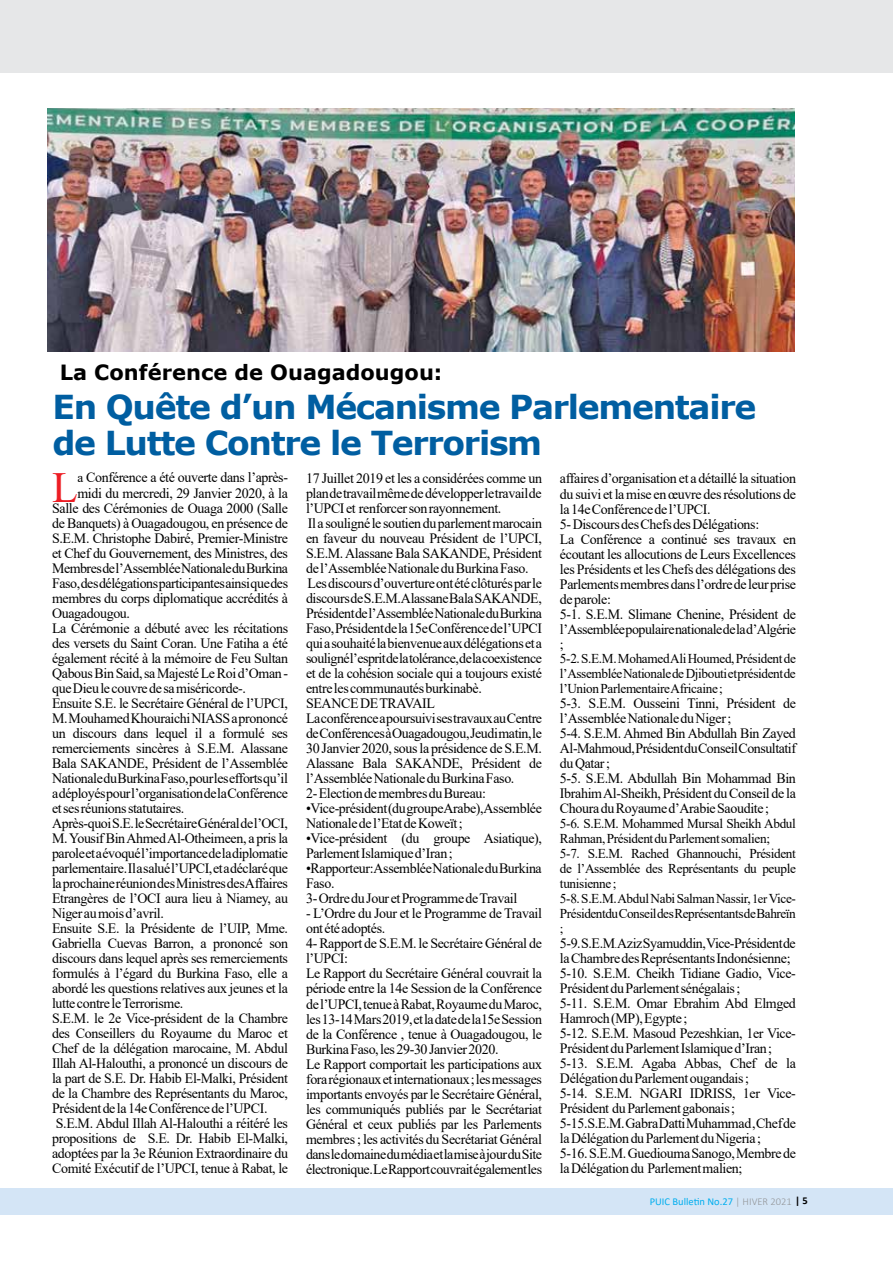
<style>
.page{position:relative;width:893px;height:1263px;background:#fff}
.page>*{position:absolute;margin:0;border:0;box-sizing:border-box;transform-origin:0 0}
.t1{font:42.9px "Times New Roman";color:#ed1d24}
.t2{font:700 33px/36px "Verdana";letter-spacing:-.04em;color:#005ea1}
.t3{font:700 21px "Verdana";color:#000}
.t4{font:14.25px/15px "Times New Roman";letter-spacing:-.025em;color:#000}
.t5{font:13.5px/15px "Times New Roman";letter-spacing:-.025em;color:#000;text-align:justify}
.t6{font:10.5px "Calibri";color:#00aeef}
.s1{font-size:13.5px}
.s2{font-size:12.75px}
.s3{font-size:9px}
.s4{font-weight:300;color:#939598}
.s5{font-weight:700;color:#000}
</style>
<div class="page">
<div style="left:0;top:1189px;width:893px;height:26px;background:#d4e5f6"></div>
<img style="left:48px;top:109px;width:746px;height:243px">
<svg style="left:47px;top:351px;width:717px;height:1px"></svg>
<div style="left:0;top:0;width:893px;height:73px;background:#e6e7e8"></div>
<h3 class="t3" style="left:60px;top:358px;width:384px">La Conférence de Ouagadougou:</h3>
<h2 class="t2" style="left:53px;top:388px;width:705px">En Quête d’un Mécanisme Parlementaire de Lutte Contre le Terrorism</h2>
<h1 class="t1" style="left:52px;top:457px;width:27px">L</h1>
<p class="t4" style="left:77px;top:470px;width:212px"><span class="s1">a</span> Conférence a été ouverte dans l’après-</p>
<p class="t4" style="left:77px;top:485px;width:212px">midi du mercredi, 29 Janvier 2020, à la</p>
<p class="t4" style="left:52px;top:500px;width:237px">Salle des Cérémonies de Ouaga 2000 (Salle</p>
<p class="t4" style="left:52px;top:515px;width:237px">de Banquets) à Ouagadougou, en présence de</p>
<p class="t4" style="left:52px;top:530px;width:237px">S.E.M. Christophe Dabiré, Premier-Ministre</p>
<p class="t4" style="left:52px;top:545px;width:237px">et Chef du Gouvernement, des Ministres, des</p>
<p class="t4" style="left:52px;top:560px;width:238px">Membres de l’Assemblée Nationale du Burkina</p>
<p class="t4" style="left:52px;top:575px;width:238px">Faso, des délégations participantes ainsi que des</p>
<p class="t4" style="left:52px;top:590px;width:237px">membres du corps diplomatique accrédités à</p>
<p class="t4" style="left:52px;top:605px;width:79px">Ouagadougou.</p>
<p class="t4" style="left:52px;top:620px;width:237px">La Cérémonie a débuté avec les récitations</p>
<p class="t4" style="left:52px;top:635px;width:237px">des versets du Saint Coran. Une Fatiha a été</p>
<p class="t4" style="left:52px;top:650px;width:237px">également récité à la mémoire de Feu Sultan</p>
<p class="t4" style="left:52px;top:665px;width:237px">Qabous Bin Said, sa Majesté Le Roi d’Oman -</p>
<p class="t4" style="left:52px;top:680px;width:195px">que Dieu le couvre de sa miséricorde-.</p>
<p class="t4" style="left:52px;top:695px;width:237px">Ensuite S.E. le Secrétaire Général de l’UPCI,</p>
<p class="t4" style="left:52px;top:710px;width:237px">M. Mouhamed Khouraichi NIASS a prononcé</p>
<p class="t4" style="left:52px;top:725px;width:237px">un discours dans lequel il a formulé ses</p>
<p class="t4" style="left:52px;top:740px;width:237px">remerciements sincères à S.E.M. Alassane</p>
<p class="t4" style="left:52px;top:755px;width:237px">Bala SAKANDE, Président de l’Assemblée</p>
<p class="t4" style="left:52px;top:770px;width:237px">Nationale du Burkina Faso, pour les efforts qu’il</p>
<p class="t4" style="left:52px;top:785px;width:238px">a déployés pour l’organisation de la Conférence</p>
<p class="t4" style="left:52px;top:800px;width:134px">et ses réunions statutaires.</p>
<p class="t4" style="left:52px;top:815px;width:237px">Après-quoi S.E. le Secrétaire Général de l’OCI,</p>
<p class="t4" style="left:52px;top:830px;width:237px">M. Yousif Bin Ahmed Al-Otheimeen, a pris la</p>
<p class="t4" style="left:52px;top:845px;width:237px">parole et a évoqué l’importance de la diplomatie</p>
<p class="t4" style="left:52px;top:860px;width:237px">parlementaire. Il a salué l’UPCI, et a déclaré que</p>
<p class="t4" style="left:52px;top:875px;width:237px">la prochaine réunion des Ministres des Affaires</p>
<p class="t4" style="left:52px;top:890px;width:237px">Etrangères de l’OCI aura lieu à Niamey, au</p>
<p class="t4" style="left:52px;top:905px;width:113px">Niger au mois d’avril.</p>
<p class="t4" style="left:52px;top:920px;width:237px">Ensuite S.E. la Présidente de l’UIP, Mme.</p>
<p class="t4" style="left:52px;top:935px;width:237px">Gabriella Cuevas Barron, a prononcé son</p>
<p class="t4" style="left:52px;top:950px;width:237px">discours dans lequel après ses remerciements</p>
<p class="t4" style="left:52px;top:965px;width:237px">formulés à l’égard du Burkina Faso, elle a</p>
<p class="t4" style="left:52px;top:980px;width:237px">abordé les questions relatives aux jeunes et la</p>
<p class="t4" style="left:52px;top:995px;width:133px">lutte contre le Terrorisme.</p>
<p class="t4" style="left:52px;top:1010px;width:237px">S.E.M. le 2e Vice-président de la Chambre</p>
<p class="t4" style="left:52px;top:1025px;width:237px">des Conseillers du Royaume du Maroc et</p>
<p class="t4" style="left:52px;top:1040px;width:237px">Chef de la délégation marocaine, M. Abdul</p>
<p class="t4" style="left:52px;top:1055px;width:237px">Illah Al-Halouthi, a prononcé un discours de</p>
<p class="t4" style="left:52px;top:1070px;width:237px">la part de S.E. Dr. Habib El-Malki, Président</p>
<p class="t4" style="left:52px;top:1085px;width:237px">de la Chambre des Représentants du Maroc,</p>
<p class="t4" style="left:52px;top:1100px;width:217px">Président de la 14e Conférence de l’UPCI.</p>
<p class="t4" style="left:56px;top:1115px;width:234px">S.E.M. Abdul Illah Al-Halouthi a réitéré les</p>
<p class="t4" style="left:52px;top:1130px;width:237px">propositions de S.E. Dr. Habib El-Malki,</p>
<p class="t4" style="left:52px;top:1145px;width:237px">adoptées par la 3e Réunion Extraordinaire du</p>
<p class="t4" style="left:52px;top:1160px;width:237px">Comité Exécutif de l’UPCI, tenue à Rabat, le</p>
<p class="t4" style="left:306px;top:470px;width:238px">17 Juillet 2019 et les a considérées comme un plan de travail même de développer le travail de l’UPCI et renforcer son rayonnement.<br>Il a souligné le soutien du parlement marocain en faveur du nouveau Président de l’UPCI, S.E.M. Alassane Bala SAKANDE, Président de l’Assemblée Nationale du Burkina Faso.<br>Les discours d’ouverture ont été clôturés par le discours de S.E.M. Alassane Bala SAKANDE, Président de l’Assemblée Nationale du Burkina Faso, Président de la 15e Conférence de l’UPCI qui a souhaité la bienvenue aux délégations et a souligné l’esprit de la tolérance, de la coexistence et de la cohésion sociale qui a toujours existé entre les communautés burkinabè.<br>SEANCE DE TRAVAIL<br>La conférence a poursuivi ses travaux au Centre de Conférences à Ouagadougou, Jeudi matin, le 30 Janvier 2020, sous la présidence de S.E.M.<br>Alassane Bala SAKANDE, Président de l’Assemblée Nationale du Burkina Faso.<br>2- Election de membres du Bureau:</p>
<p class="t4" style="left:306px;top:801px;width:237px">•Vice-président (du groupe Arabe), Assemblée<br>Nationale de l’Etat de Koweït ;</p>
<p class="t4" style="left:306px;top:831px;width:237px">•Vice-président (du groupe Asiatique),<br>Parlement Islamique d’Iran ;</p>
<p class="t4" style="left:306px;top:861px;width:237px">•Rapporteur: Assemblée Nationale du Burkina<br>Faso.<br>3- Ordre du Jour et Programme de Travail</p>
<p class="t4" style="left:306px;top:906px;width:238px">- L’Ordre du Jour et le Programme de Travail ont été adoptés.<br>4- Rapport de S.E.M. le Secrétaire Général de l’UPCI:<br>Le Rapport du Secrétaire Général couvrait la période entre la 14e Session de la Conférence de l’UPCI, tenue à Rabat, Royaume du Maroc, les 13-14 Mars 2019, et la date de la15e Session de la Conférence , tenue à Ouagadougou, le Burkina Faso, les 29-30 Janvier 2020.<br>Le Rapport comportait les participations aux fora régionaux et internationaux ; les messages importants envoyés par le Secrétaire Général, les communiqués publiés par le Secrétariat Général et ceux publiés par les Parlements membres ; les activités du Secrétariat Général dans le domaine du média et la mise à jour du Site électronique. Le Rapport couvrait également les</p>
<p class="t4" style="left:560px;top:471px;width:237px">affaires d’organisation et a détaillé la situation du suivi et la mise en œuvre des résolutions de la 14e Conférence de l’UPCI.<br>5- Discours des Chefs des Délégations:<br>La Conférence a continué ses travaux en écoutant les allocutions de Leurs Excellences les Présidents et les Chefs des délégations des Parlements membres dans l’ordre de leur prise de parole:<br>5-1. S.E.M. Slimane Chenine, Président de l’Assemblée populaire nationale de la d’Algérie ;</p>
<p class="t5" style="left:560px;top:651px;width:237px">5-2. S.E.M. Mohamed Ali Houmed, Président de l’Assemblée Nationale de Djibouti et président de l’Union Parlementaire Africaine ;</p>
<p class="t4" style="left:560px;top:695px;width:237px">5-3. S.E.M. Ousseini Tinni, Président de l’Assemblée Nationale du Niger ;<br>5-4. S.E.M. Ahmed Bin Abdullah Bin Zayed Al-Mahmoud, Président du Conseil Consultatif du Qatar ;<br>5-5. S.E.M. Abdullah Bin Mohammad Bin Ibrahim Al-Sheikh, Président du Conseil de la Choura du Royaume d’Arabie Saoudite ;</p>
<p class="t5" style="left:560px;top:816px;width:237px;text-align:left">5-6. S.E.M. Mohammed Mursal Sheikh Abdul Rahman, Président du Parlement somalien;<br>5-7. S.E.M. Rached Ghannouchi, Président de l’Assemblée des Représentants du peuple tunisienne ;<br>5-8. S.E.M. Abdul Nabi Salman Nassir, <span class="s2">1er</span> Vice-Présidentdu Conseil des Représentants de Bahreïn ;</p>
<p class="t4" style="left:560px;top:935px;width:237px">5-9. S.E.M<span class="s3">.</span> Aziz Syamuddin, Vice-Président de la Chambre des Représentants Indonésienne; 5-10. S.E.M. Cheikh Tidiane Gadio, Vice-Président du Parlement sénégalais ;<br>5-11. S.E.M. Omar Ebrahim Abd Elmged Hamroch (MP), Egypte ;<br>5-12. S.E.M. Masoud Pezeshkian, 1er Vice-Président du Parlement Islamique d’Iran ; 5-13. S.E.M. Agaba Abbas, Chef de la Délégation du Parlement ougandais ;<br>5-14. S.E.M. NGARI IDRISS, 1er Vice-Président du Parlement gabonais ; 5-15.S.E.M. Gabra Datti Muhammad , Chef de la Délégation du Parlement du Nigeria ;<br>5-16. S.E.M. Guediouma Sanogo, Membre de la Délégation du Parlement malien;</p>
<p class="t6" style="left:650px;top:1194px;width:159px">PUIC Bulletin No.27 <span class="s4">| HIVER 2021</span> <span class="s5">| 5</span></p>
</div>
